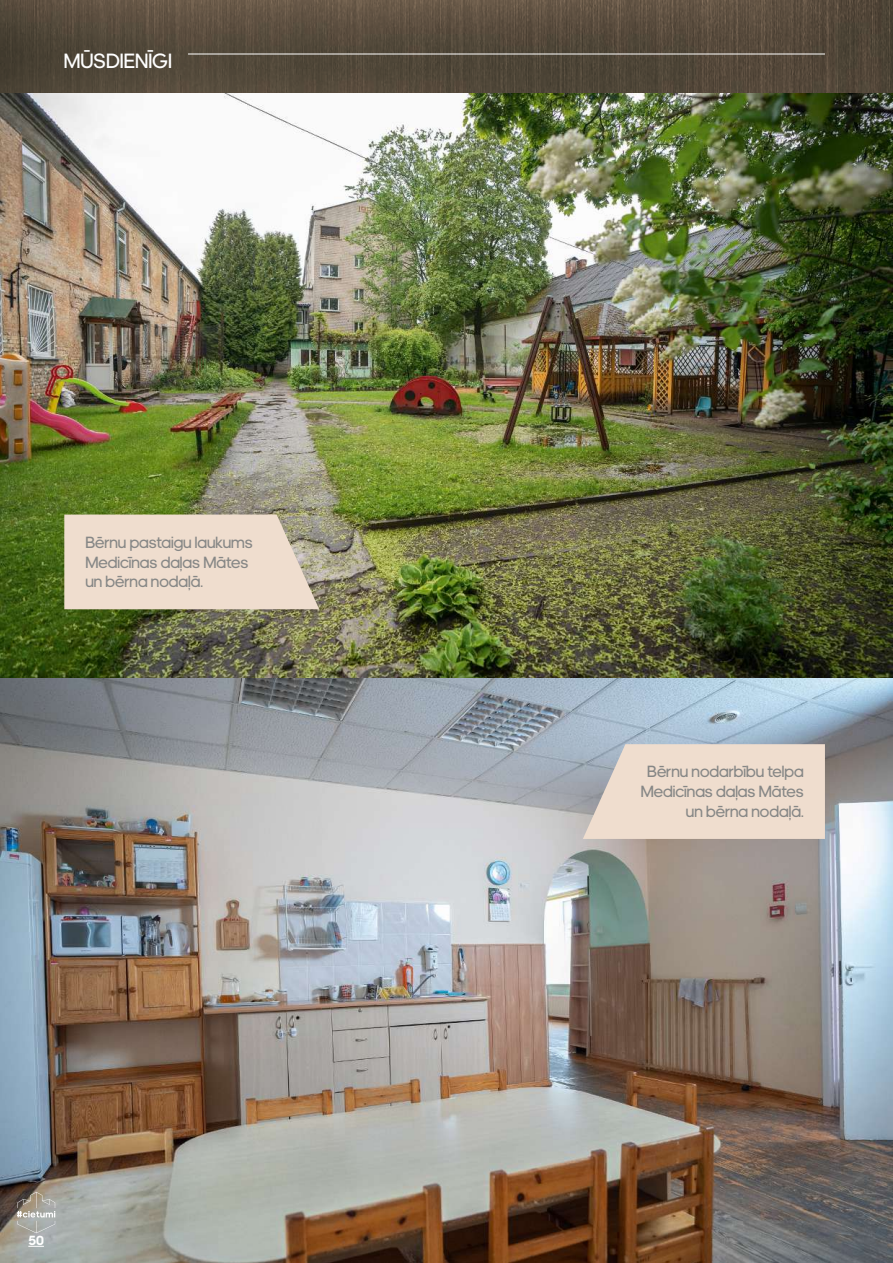
<style>
.page{position:relative;width:893px;height:1263px;background:#fff}
.page>*{position:absolute;margin:0;border:0;box-sizing:border-box;transform-origin:0 0}
.t1{font:21px "adineue PRO";color:#fff}
.t2{font:16.5px/19.8px "adineue PRO";color:#868786;text-align:right}
.t3{font:700 13.5px "adineue PRO";color:#fff}
</style>
<div class="page">
<svg style="left:0;top:0;width:893px;height:94px;background:#574c3d"></svg>
<img style="left:0;top:94px;width:893px;height:1169px">
<svg style="left:583px;top:744px;width:242px;height:95px;background:#e8d8cb"></svg>
<svg style="left:64px;top:514px;width:255px;height:95px;background:#e7d7c7"></svg>
<svg style="left:17px;top:1192px;width:38px;height:41px;background:#a6a39c"></svg>
<svg style="left:28px;top:1246px;width:16px;height:1px"></svg>
<hr style="left:188px;top:54px;width:637px;height:1px;background:#fff">
<p class="t1" style="left:64px;top:49px;width:110px">MŪSDIENĪGI</p>
<p class="t2" style="left:85px;top:532px;width:169px;text-align:left">Bērnu pastaigu laukums<br>Medicīnas daļas Mātes un bērna nodaļā.</p>
<p class="t3" style="left:28px;top:1232px;width:17px">50</p>
<p class="t2" style="left:641px;top:762px;width:164px">Bērnu nodarbību telpa<br>Medicīnas daļas Mātes un bērna nodaļā.</p>
</div>
